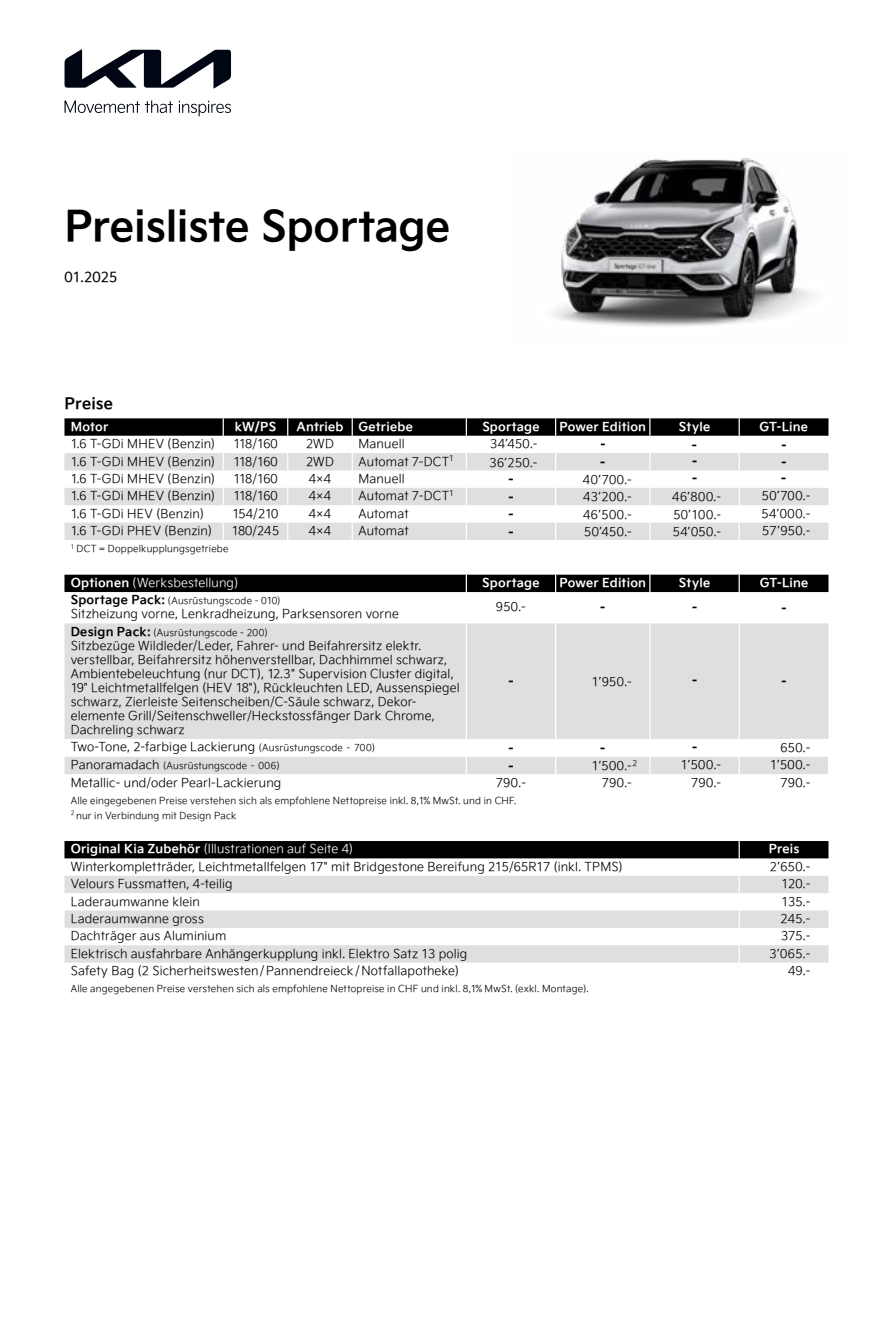
<style>
.page{position:relative;width:893px;height:1340px;background:#fff}
.page>*{position:absolute;margin:0;border:0;box-sizing:border-box;transform-origin:0 0}
.t1{font:42px "Kia Signature Fix OTF Bold";letter-spacing:-.005em;color:#000}
.t2{font:15.75px "Kia Signature Fix OTF Bold";letter-spacing:.01em;color:#000}
.t3{font:14px "Kia Signature Fix OTF Bold";color:#000}
.t4{font:14px "Kia Signature Fix OTF Regular";letter-spacing:.005em;color:#000}
.t5{font:12.25px/14px "Kia Signature Fix OTF Light";letter-spacing:.015em;color:#000}
.t6{font:12.25px "Kia Signature Fix OTF Bold";letter-spacing:.015em;color:#fff}
.t7{font:12.25px "Kia Signature Fix OTF Light";letter-spacing:.015em;color:#fff}
.t8{font:9.62px/14.7px "Kia Signature Fix OTF Light";letter-spacing:.02em;color:#000}
.s1{font-family:"Kia Signature Fix OTF Bold"}
.s2{font-family:"Kia Signature Fix OTF Bold";font-size:12.25px}
.s3{font-size:9.62px}
.s4{font-size:12.25px}
</style>
<div class="page">
<svg style="left:65px;top:49px;width:166px;height:39px"></svg>
<svg style="left:65px;top:100px;width:108px;height:13px"></svg>
<svg style="left:179px;top:101px;width:52px;height:15px"></svg>
<img style="left:552px;top:158px;width:262px;height:169px">
<svg style="left:64px;top:418px;width:764px;height:18px;background:#090909"></svg>
<svg style="left:64px;top:453px;width:764px;height:509px;fill:#dedfdf"></svg>
<svg style="left:223px;top:418px;width:1px;height:87px"></svg>
<svg style="left:287px;top:418px;width:1px;height:122px"></svg>
<svg style="left:352px;top:418px;width:1px;height:122px"></svg>
<svg style="left:649px;top:418px;width:1px;height:18px"></svg>
<svg style="left:466px;top:418px;width:1px;height:122px"></svg>
<svg style="left:739px;top:488px;width:1px;height:52px"></svg>
<svg style="left:555px;top:574px;width:1px;height:18px"></svg>
<svg style="left:649px;top:574px;width:1px;height:18px"></svg>
<svg style="left:739px;top:574px;width:1px;height:18px"></svg>
<hr style="left:555px;top:592px;width:1px;height:31px;background:#fff">
<hr style="left:649px;top:592px;width:1px;height:31px;background:#fff">
<hr style="left:739px;top:592px;width:1px;height:31px;background:#fff">
<hr style="left:739px;top:623px;width:1px;height:116px;background:#fff">
<svg style="left:466px;top:574px;width:1px;height:18px"></svg>
<hr style="left:466px;top:592px;width:1px;height:31px;background:#fff">
<hr style="left:466px;top:623px;width:1px;height:116px;background:#fff">
<svg style="left:466px;top:739px;width:1px;height:52px"></svg>
<svg style="left:739px;top:418px;width:1px;height:52px"></svg>
<hr style="left:555px;top:623px;width:1px;height:116px;background:#fff">
<hr style="left:649px;top:623px;width:1px;height:116px;background:#fff">
<svg style="left:555px;top:418px;width:1px;height:122px"></svg>
<svg style="left:649px;top:453px;width:1px;height:87px"></svg>
<svg style="left:555px;top:739px;width:1px;height:52px"></svg>
<svg style="left:649px;top:739px;width:1px;height:52px"></svg>
<svg style="left:739px;top:739px;width:1px;height:52px"></svg>
<svg style="left:739px;top:841px;width:1px;height:121px"></svg>
<svg style="left:223px;top:522px;width:1px;height:18px"></svg>
<h1 class="t1" style="left:64px;top:194px;width:387px">Preisliste Sportage</h1>
<p class="t4" style="left:64px;top:266px;width:54px">01.2025</p>
<p class="t2" style="left:64px;top:391px;width:50px">Preise</p>
<p class="t6" style="left:71px;top:417px;width:39px">Motor</p>
<p class="t6" style="left:235px;top:417px;width:43px">kW/PS</p>
<p class="t6" style="left:296px;top:417px;width:118px">Antrieb Getriebe</p>
<p class="t6" style="left:482px;top:417px;width:59px">Sportage</p>
<p class="t6" style="left:559px;top:417px;width:88px">Power Edition</p>
<p class="t6" style="left:679px;top:417px;width:33px">Style</p>
<p class="t6" style="left:760px;top:417px;width:50px">GT-Line</p>
<p class="t5" style="left:71px;top:436px;width:146px">1.6 T-GDi MHEV (Benzin)</p>
<p class="t5" style="left:233px;top:436px;width:46px">118/160</p>
<p class="t5" style="left:306px;top:436px;width:29px">2WD</p>
<p class="t5" style="left:358px;top:436px;width:48px">Manuell</p>
<p class="t5" style="left:490px;top:436px;width:49px">34’450.-</p>
<p class="t3" style="left:599px;top:433px;width:10px">–</p>
<p class="t3" style="left:690px;top:434px;width:10px">–</p>
<p class="t3" style="left:780px;top:434px;width:10px">–</p>
<p class="t5" style="left:71px;top:454px;width:146px">1.6 T-GDi MHEV (Benzin)</p>
<p class="t5" style="left:233px;top:454px;width:46px">118/160</p>
<p class="t5" style="left:306px;top:454px;width:29px">2WD</p>
<p class="t5" style="left:358px;top:454px;width:97px">Automat 7-DCT<sup>1</sup></p>
<p class="t5" style="left:490px;top:455px;width:50px">36’250.-</p>
<p class="t3" style="left:599px;top:451px;width:10px">–</p>
<p class="t3" style="left:690px;top:450px;width:10px">–</p>
<p class="t3" style="left:780px;top:451px;width:10px">–</p>
<p class="t5" style="left:71px;top:471px;width:146px">1.6 T-GDi MHEV (Benzin)</p>
<p class="t5" style="left:233px;top:471px;width:46px">118/160</p>
<p class="t5" style="left:309px;top:471px;width:24px">4×4</p>
<p class="t5" style="left:358px;top:471px;width:48px">Manuell</p>
<p class="t3" style="left:507px;top:469px;width:10px">–</p>
<p class="t5" style="left:583px;top:472px;width:50px">40’700.-</p>
<p class="t3" style="left:691px;top:468px;width:10px">–</p>
<p class="t3" style="left:780px;top:468px;width:10px">–</p>
<p class="t5" style="left:71px;top:488px;width:146px">1.6 T-GDi MHEV (Benzin)</p>
<p class="t5" style="left:233px;top:488px;width:46px">118/160</p>
<p class="t5" style="left:309px;top:488px;width:24px">4×4</p>
<p class="t5" style="left:358px;top:488px;width:97px">Automat 7-DCT<sup>1</sup></p>
<p class="t3" style="left:507px;top:486px;width:10px">–</p>
<p class="t5" style="left:583px;top:490px;width:50px">43’200.-</p>
<p class="t5" style="left:672px;top:490px;width:50px">46’800.-</p>
<p class="t5" style="left:762px;top:488px;width:50px">50’700.-</p>
<p class="t5" style="left:71px;top:506px;width:135px">1.6 T-GDi HEV (Benzin)</p>
<p class="t5" style="left:232px;top:506px;width:47px">154/210</p>
<p class="t5" style="left:309px;top:506px;width:24px">4×4</p>
<p class="t5" style="left:358px;top:506px;width:52px">Automat</p>
<p class="t3" style="left:507px;top:503px;width:10px">–</p>
<p class="t5" style="left:583px;top:507px;width:50px">46’500.-</p>
<p class="t5" style="left:673px;top:507px;width:49px">50’100.-</p>
<p class="t5" style="left:761px;top:506px;width:51px">54’000.-</p>
<p class="t5" style="left:71px;top:523px;width:143px">1.6 T-GDi PHEV (Benzin)</p>
<p class="t5" style="left:232px;top:523px;width:49px">180/245</p>
<p class="t5" style="left:309px;top:523px;width:24px">4×4</p>
<p class="t5" style="left:358px;top:523px;width:52px">Automat</p>
<p class="t3" style="left:507px;top:521px;width:10px">–</p>
<p class="t5" style="left:584px;top:524px;width:49px">50’450.-</p>
<p class="t5" style="left:673px;top:524px;width:50px">54’050.-</p>
<p class="t5" style="left:762px;top:523px;width:50px">57’950.-</p>
<p class="t8" style="left:71px;top:541px;width:159px"><sup>1</sup> DCT = Doppelkupplungsgetriebe</p>
<p class="t7" style="left:71px;top:574px;width:169px"><span class="s1">Optionen</span> (Werksbestellung)</p>
<p class="t6" style="left:482px;top:573px;width:59px">Sportage</p>
<p class="t6" style="left:559px;top:573px;width:88px">Power Edition</p>
<p class="t6" style="left:679px;top:573px;width:33px">Style</p>
<p class="t6" style="left:760px;top:573px;width:50px">GT-Line</p>
<p class="t8" style="left:71px;top:593px;width:211px"><span class="s2">Sportage Pack:</span> (Ausrüstungscode - 010)</p>
<p class="t5" style="left:71px;top:606px;width:330px">Sitzheizung vorne, Lenkradheizung, Parksensoren vorne</p>
<p class="t5" style="left:496px;top:599px;width:32px">950.-</p>
<p class="t3" style="left:599px;top:596px;width:10px">–</p>
<p class="t3" style="left:690px;top:596px;width:10px">–</p>
<p class="t3" style="left:780px;top:597px;width:10px">–</p>
<p class="t8" style="left:71px;top:624px;width:198px"><span class="s2">Design Pack:</span> (Ausrüstungscode - 200)</p>
<p class="t5" style="left:71px;top:638px;width:391px">Sitzbezüge Wildleder/Leder, Fahrer- und Beifahrersitz elektr. verstellbar, Beifahrersitz höhenverstellbar, Dachhimmel schwarz, Ambientebeleuchtung (nur DCT), 12.3" Supervision Cluster digital, 19" Leichtmetallfelgen (HEV 18"), Rückleuchten LED, Aussenspiegel schwarz, Zierleiste Seitenscheiben/C-Säule schwarz, Dekor&shy;elemente Grill/Seitenschweller/Heckstossfänger Dark Chrome, Dachreling schwarz</p>
<p class="t3" style="left:507px;top:670px;width:10px">–</p>
<p class="t5" style="left:592px;top:674px;width:42px">1’950.-</p>
<p class="t3" style="left:690px;top:669px;width:10px">–</p>
<p class="t3" style="left:780px;top:671px;width:10px">–</p>
<p class="t5" style="left:71px;top:739px;width:306px">Two-Tone, 2-farbige Lackierung <span class="s3">(Ausrüstungscode – 700)</span></p>
<p class="t3" style="left:507px;top:737px;width:10px">–</p>
<p class="t3" style="left:599px;top:737px;width:10px">–</p>
<p class="t3" style="left:690px;top:736px;width:10px">–</p>
<p class="t5" style="left:780px;top:739px;width:32px">650.-</p>
<p class="t8" style="left:71px;top:758px;width:210px"><span class="s4">Panoramadach</span> (Ausrüstungscode – 006)</p>
<p class="t3" style="left:507px;top:755px;width:10px">–</p>
<p class="t5" style="left:592px;top:758px;width:47px">1’500.-<sup>2</sup></p>
<p class="t5" style="left:681px;top:757px;width:42px">1’500.-</p>
<p class="t5" style="left:770px;top:757px;width:42px">1’500.-</p>
<p class="t5" style="left:71px;top:774px;width:212px">Metallic- und/oder Pearl-Lackierung</p>
<p class="t5" style="left:496px;top:774px;width:32px">790.-</p>
<p class="t5" style="left:602px;top:774px;width:32px">790.-</p>
<p class="t5" style="left:691px;top:774px;width:32px">790.-</p>
<p class="t5" style="left:780px;top:774px;width:32px">790.-</p>
<p class="t8" style="left:71px;top:793px;width:447px">Alle eingegebenen Preise verstehen sich als empfohlene Nettopreise inkl. 8,1% MwSt. und in CHF.<br><sup>2</sup> nur in Verbindung mit Design Pack</p>
<p class="t7" style="left:71px;top:840px;width:284px"><span class="s1">Original Kia Zubehör</span> (Illustrationen auf Seite 4)</p>
<p class="t6" style="left:769px;top:839px;width:32px">Preis</p>
<p class="t5" style="left:71px;top:859px;width:553px">Winterkompletträder, Leichtmetallfelgen 17" mit Bridgestone Bereifung 215/65R17 (inkl. TPMS)</p>
<p class="t5" style="left:770px;top:859px;width:42px">2’650.-</p>
<p class="t5" style="left:71px;top:876px;width:163px">Velours Fussmatten, 4-teilig</p>
<p class="t5" style="left:781px;top:876px;width:30px">120.-</p>
<p class="t5" style="left:71px;top:893px;width:131px">Laderaumwanne klein</p>
<p class="t5" style="left:781px;top:893px;width:30px">135.-</p>
<p class="t5" style="left:71px;top:911px;width:135px">Laderaumwanne gross</p>
<p class="t5" style="left:781px;top:911px;width:31px">245.-</p>
<p class="t5" style="left:71px;top:928px;width:157px">Dachträger aus Aluminium</p>
<p class="t5" style="left:781px;top:928px;width:31px">375.-</p>
<p class="t5" style="left:71px;top:945px;width:398px">Elektrisch ausfahrbare Anhängerkupplung inkl. Elektro Satz 13 polig</p>
<p class="t5" style="left:769px;top:945px;width:43px">3’065.-</p>
<p class="t5" style="left:71px;top:963px;width:390px">Safety Bag (2 Sicherheitswesten/Pannendreieck/Notfallapotheke)</p>
<p class="t5" style="left:788px;top:963px;width:24px">49.-</p>
<p class="t8" style="left:71px;top:981px;width:519px">Alle angegebenen Preise verstehen sich als empfohlene Nettopreise in CHF und inkl. 8,1% MwSt. (exkl. Montage).</p>
</div>
